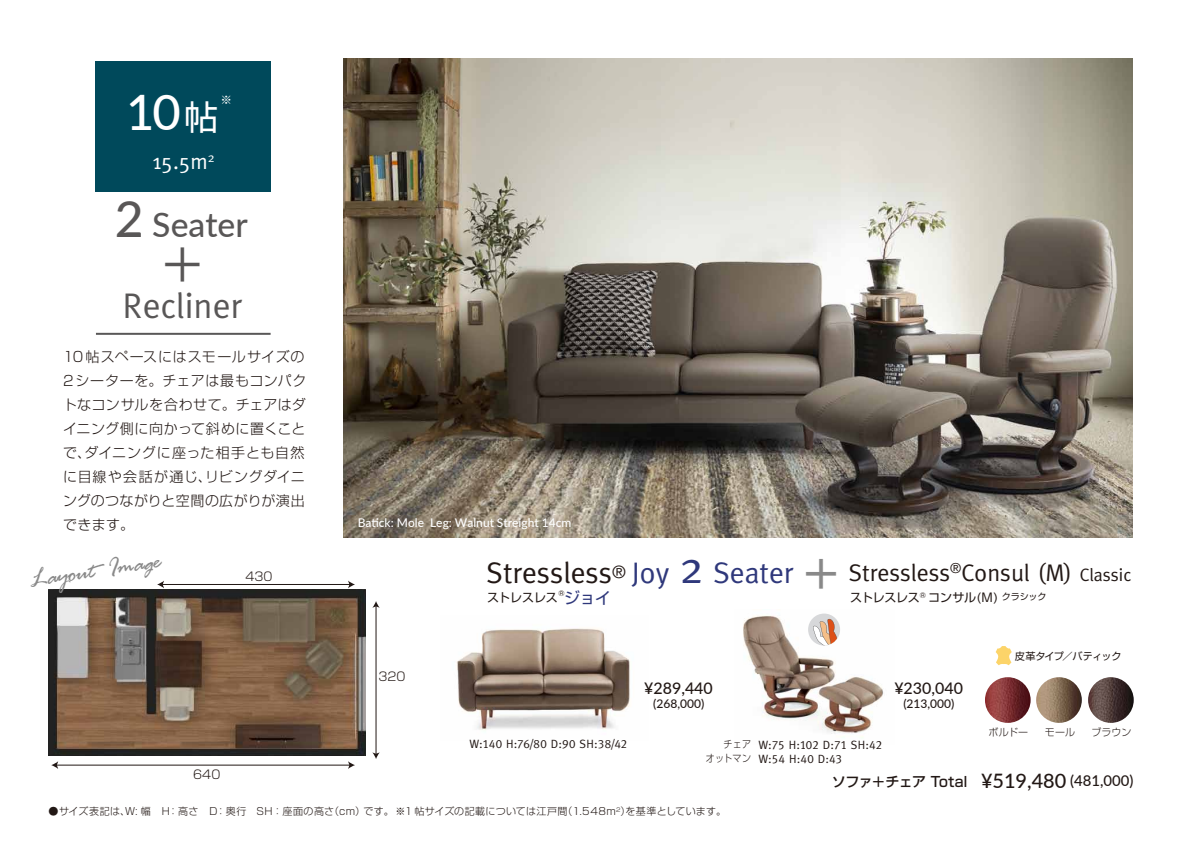
<style>
.page{position:relative;width:1191px;height:842px;background:#fff}
.page>*{position:absolute;margin:0;border:0;box-sizing:border-box;transform-origin:0 0}
.t1{font:500 48.8px "Lato";color:#fff}
.t2{font:46px "Shin Go";color:#595757}
.t3{font:500 40px "Shin Go";color:#898989}
.t4{font:35.6px "Meta";color:#595757}
.t5{font:500 33.8px "Lato";color:#595757}
.t6{font:29.6px "Meta";color:#221815}
.t7{font:26px "Rage Italic Let Plain";color:#898989}
.t8{font:24px "Meta";color:#221815}
.t9{font:22px "Meta";color:#fff}
.t10{font:500 16px "Lato";color:#221815}
.t11{font:16px "Shin Go Pro";color:#2f387b}
.t12{font:500 15px "Lato";color:#221815}
.t13{font:300 14px/24px "Shin Go";letter-spacing:.04em;color:#221815}
.t14{font:500 14px "Shin Go";letter-spacing:-.035em;color:#221815}
.t15{font:12px/14px "Meta Caps";letter-spacing:.01em;color:#221815}
.t16{font:500 12px "Lato";color:#fff}
.t17{font:12px "Shin Go Pro";letter-spacing:-.02em;color:#221815}
.t18{font:500 12px "Lato";color:#221815}
.t19{font:300 12px "Shin Go";color:#221815}
.t20{font:11.6px "Shin Go";color:#fff}
.t21{font:10.2px "Shin Go";letter-spacing:-.05em;color:#221815}
.t22{font:300 10px "Shin Go Pro";letter-spacing:.03em;color:#221815}
.t23{font:300 10px/14px "Shin Go";letter-spacing:.02em;color:#221815;text-align:right;scale:.9 1}
.t24{font:7px "Shin Go Pro";color:#221815}
.s1{font-family:"Shin Go";font-weight:400;font-size:34px}
.s2{font-size:49.8px}
.s3{color:#2f387b}
.s4{font-size:45px;color:#2f387b}
.s5{font-size:18px}
.s6{font-size:9px}
.s7{font-size:19.8px}
</style>
<div class="page">
<img style="left:456px;top:628px;width:174px;height:102px">
<img style="left:743px;top:615px;width:140px;height:123px">
<img style="left:344px;top:59px;width:789px;height:478px">
<div style="left:96px;top:61px;width:175px;height:130px;background:#00495b"></div>
<hr style="left:96px;top:333px;width:175px;height:2px;background:#595757">
<svg style="left:996px;top:646px;width:16px;height:19px"></svg>
<img style="left:985px;top:677px;width:46px;height:45px;border-radius:23px">
<img style="left:1036px;top:677px;width:46px;height:45px;border-radius:23px">
<img style="left:1088px;top:677px;width:46px;height:45px;border-radius:23px">
<div style="left:808px;top:613px;width:32px;height:32px;background:#d7d8da;border-radius:50%"></div>
<svg style="left:813px;top:617px;width:27px;height:28px"></svg>
<img style="left:48px;top:589px;width:317px;height:166px">
<hr style="left:56px;top:764px;width:294px;height:1px;background:#221815">
<svg style="left:348px;top:761px;width:7px;height:7px"></svg>
<svg style="left:51px;top:761px;width:7px;height:7px"></svg>
<hr style="left:162px;top:584px;width:188px;height:1px;background:#221815">
<svg style="left:348px;top:580px;width:7px;height:8px"></svg>
<svg style="left:157px;top:580px;width:7px;height:8px"></svg>
<hr style="left:376px;top:605px;width:1px;height:149px;background:#221815">
<svg style="left:372px;top:752px;width:8px;height:6px"></svg>
<svg style="left:373px;top:601px;width:6px;height:6px"></svg>
<h1 class="t1" style="left:126px;top:77px;width:94px">10<span class="s1">帖</span></h1>
<p class="t20" style="left:220px;top:91px;width:13px">※</p>
<h3 class="t9" style="left:152px;top:149px;width:64px">15.5m<sup>2</sup></h3>
<h3 class="t5" style="left:115px;top:200px;width:134px"><span class="s2">2</span> Seater</h3>
<h2 class="t2" style="left:160px;top:234px;width:47px">＋</h2>
<h3 class="t4" style="left:122px;top:285px;width:121px">Recliner</h3>
<p class="t13" style="left:63px;top:344px;width:245px">10帖スペースにはスモールサイズの<br>2シーターを。チェアは最もコンパクトなコンサルを合わせて。チェアはダイニング側に向かって斜めに置くことで、ダイニングに座った相手とも自然に目線や会話が通じ、リビングダイニングのつながりと空間の広がりが演出できます。</p>
<h3 class="t7" style="left:28px;top:567px;width:134px;rotate:-8deg">Layout Image</h3>
<p class="t19" style="left:245px;top:568px;width:29px">430</p>
<p class="t19" style="left:193px;top:766px;width:29px">640</p>
<p class="t16" style="left:358px;top:514px;width:215px">Batick: Mole Leg: Walnut Streight 14cm</p>
<h3 class="t3" style="left:801px;top:548px;width:41px">＋</h3>
<h3 class="t6" style="left:487px;top:555px;width:308px">Stressless<sup>®</sup> <span class="s3">Joy</span> <span class="s4">2</span> <span class="s3">Seater</span></h3>
<h3 class="t8" style="left:849px;top:558px;width:284px">Stressless<sup>®</sup>Consul (M) <span class="s5">Classic</span></h3>
<p class="t17" style="left:487px;top:587px;width:72px">ストレスレス</p>
<p class="t24" style="left:558px;top:587px;width:8px">®</p>
<p class="t11" style="left:564px;top:584px;width:49px">ジョイ</p>
<p class="t17" style="left:850px;top:587px;width:198px">ストレスレス<sup>®</sup> コンサル(M) <span class="s6">クラシック</span></p>
<p class="t19" style="left:378px;top:669px;width:29px">320</p>
<p class="t15" style="left:469px;top:736px;width:160px">W:140 H:76/80 D:90 SH:38/42</p>
<p class="t10" style="left:644px;top:676px;width:70px">¥289,440</p>
<p class="t18" style="left:653px;top:695px;width:52px">(268,000)</p>
<p class="t10" style="left:894px;top:676px;width:70px">¥230,040</p>
<p class="t18" style="left:903px;top:695px;width:52px">(213,000)</p>
<p class="t23" style="left:706px;top:736px;width:52px">チェア<br>オットマン</p>
<p class="t15" style="left:758px;top:737px;width:125px">W:75 H:102 D:71 SH:42<br>W:54 H:40 D:43</p>
<p class="t14" style="left:832px;top:772px;width:137px">ソファ＋チェア Total</p>
<p class="t21" style="left:1015px;top:649px;width:108px">皮革タイプ／バティック</p>
<p class="t22" style="left:988px;top:723px;width:41px">ボルドー</p>
<p class="t22" style="left:1045px;top:723px;width:32px">モール</p>
<p class="t22" style="left:1091px;top:723px;width:42px">ブラウン</p>
<p class="t12" style="left:981px;top:769px;width:154px"><span class="s7">¥519,480</span> (481,000)</p>
<p class="t22" style="left:49px;top:802px;width:679px">●サイズ表記は、Ｗ: 幅　Ｈ：高さ　Ｄ：奥行　SH：座面の高さ（cm）です。 ※1 帖サイズの記載については江戸間（1.548m<sup>2</sup>）を基準としています。</p>
</div>
